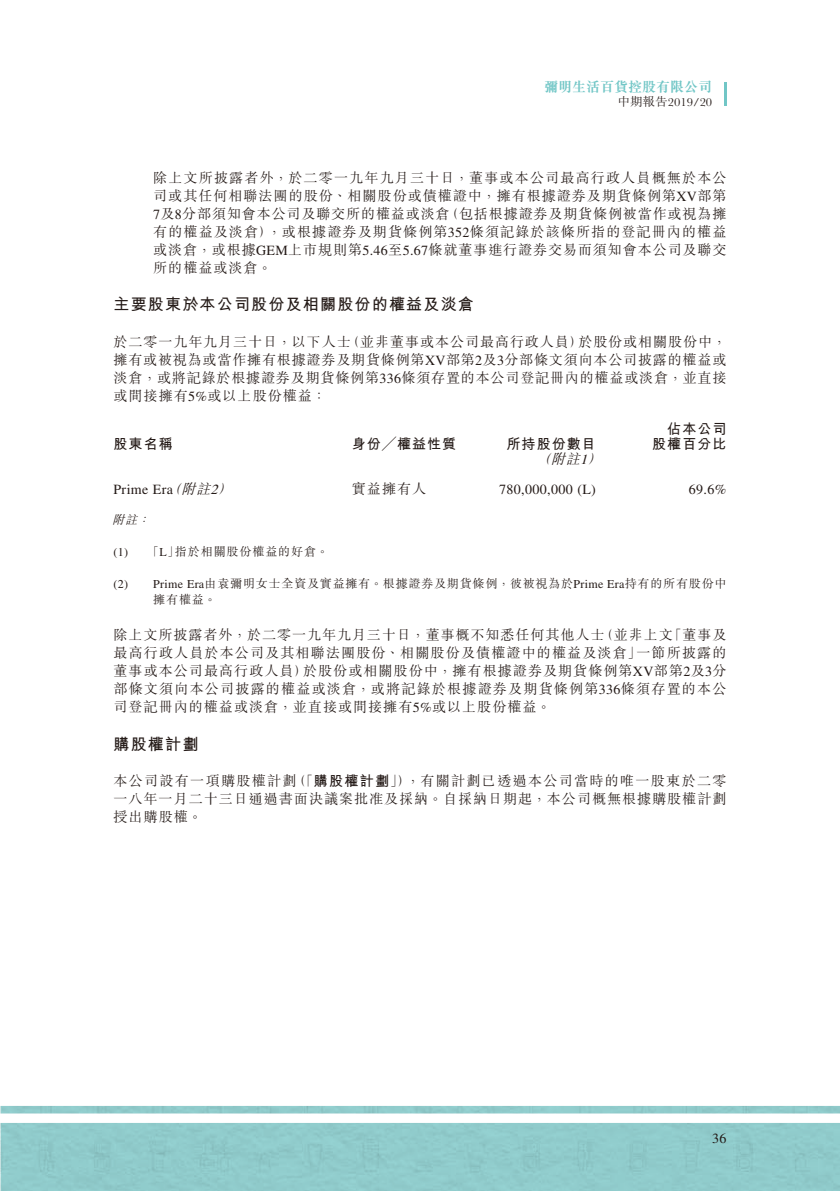
<style>
.page{position:relative;width:840px;height:1191px;background:#fff}
.page>*{position:absolute;margin:0;border:0;box-sizing:border-box;transform-origin:0 0}
.t1{font:700 16px "M Hei HK";letter-spacing:.075em;color:#231916}
.t2{font:300 14px/18px "M Sung HK";letter-spacing:.075em;color:#231916}
.t3{font:700 14px/15px "M Hei HK";letter-spacing:.075em;color:#231916;text-align:right}
.t4{font:14px "Times LT Std";letter-spacing:.025em;color:#231916}
.t5{font:300 14px "M Sung HK";letter-spacing:.095em;color:#231916}
.t6{font:700 14px "M Sung HK";color:#71c6c6}
.t7{font:italic 300 14px "M Sung HK";color:#231916}
.t8{font:300 12px "M Sung HK";letter-spacing:.065em;color:#231916}
.t9{font:300 12px "M Sung HK";color:#231916;scale:1.05 1}
.t10{font:12px "Times LT Std";color:#231916}
.t11{font:italic 300 12px "M Sung HK";color:#231916}
.s1{font-family:"Times LT Std";font-weight:400}
.s2{font-family:"M Sung HK";font-weight:300}
</style>
<div class="page">
<svg style="left:1px;top:1106px;width:838px;height:85px;background:#9bd0d0"></svg>
<hr style="left:723px;top:83px;width:3px;height:23px;background:#71c6c6">
<p class="t6" style="left:543px;top:77px;width:169px">彌明生活百貨控股有限公司</p>
<p class="t9" style="left:617px;top:93px;width:92px">中期報告2019/20</p>
<p class="t2" style="left:153px;top:168px;width:574px;text-align:right">除上文所披露者外，於二零一九年九月三十日，董事或本公司最高行政人員概無於本公司或其任何相聯法團的股份、相關股份或債權證中，擁有根據證券及期貨條例第<span class="s1">XV</span>部第（包括根據證券及期貨條例被當作或視為擁</p>
<p class="t2" style="left:267px;top:204px;width:460px;text-indent:-114px">及<span class="s1">7 8</span>分部須知會本公司及聯交所的權益或淡倉<br>，或根據證券及期貨條例第<span class="s1">352</span>條須記錄於該條所指的登記冊內的權益</p>
<p class="t2" style="left:153px;top:222px;width:574px">有的權益及淡倉）<br>或淡倉，或根據<span class="s1">GEM</span>上市規則第<span class="s1">5.46</span>至<span class="s1">5.67</span>條就董事進行證券交易而須知會本公司及聯交所的權益或淡倉。</p>
<p class="t1" style="left:113px;top:293px;width:362px">主要股東於本公司股份及相關股份的權益及淡倉</p>
<p class="t2" style="left:578px;top:332px;width:149px">於股份或相關股份中，</p>
<p class="t2" style="left:346px;top:332px;width:239px">（並非董事或本公司最高行政人員）</p>
<p class="t2" style="left:113px;top:332px;width:614px">於二零一九年九月三十日，以下人士<br>擁有或被視為或當作擁有根據證券及期貨條例第<span class="s1">XV</span>部第及<span class="s1">2 3</span>分部條文須向本公司披露的權益或淡倉，或將記錄於根據證券及期貨條例第<span class="s1">336</span>條須存置的本公司登記冊內的權益或淡倉，並直接或間接擁有<span class="s1">5%</span>或以上股份權益：</p>
<p class="t3" style="left:506px;top:435px;width:91px">所持股份數目</p>
<p class="t3" style="left:651px;top:420px;width:76px">佔本公司股權百分比</p>
<p class="t3" style="left:351px;top:435px;width:106px">身份╱權益性質</p>
<p class="t3" style="left:113px;top:435px;width:61px">股東名稱</p>
<p class="t7" style="left:550px;top:449px;width:35px">附註</p>
<p class="t7" style="left:536px;top:449px;width:20px">（</p>
<p class="t7" style="left:579px;top:449px;width:28px">(<span class="s1">1</span></p>
<p class="t7" style="left:181px;top:479px;width:35px">附註</p>
<p class="t7" style="left:167px;top:479px;width:20px">（</p>
<p class="t7" style="left:210px;top:479px;width:28px">）<span class="s1">2</span></p>
<p class="t4" style="left:113px;top:481px;width:61px">Prime Era</p>
<p class="t11" style="left:137px;top:511px;width:18px">：</p>
<p class="t11" style="left:112px;top:511px;width:31px">附註</p>
<p class="t10" style="left:113px;top:545px;width:16px">1( )</p>
<p class="t8" style="left:175px;top:543px;width:155px">指於相關股份權益的好倉。</p>
<p class="t8" style="left:147px;top:543px;width:33px">「<span class="s1">L</span>」</p>
<p class="t2" style="left:351px;top:479px;width:76px">實益擁有人</p>
<p class="t4" style="left:499px;top:481px;width:98px">780,000,000 (L(</p>
<p class="t4" style="left:688px;top:481px;width:39px">69.6%</p>
<p class="t10" style="left:113px;top:577px;width:16px">2( )</p>
<p class="t8" style="left:153px;top:575px;width:574px"><span class="s1">Prime Era</span>由袁彌明女士全資及實益擁有。根據證券及期貨條例，彼被視為於<span class="s1">Prime Era</span>持有的所有股份中</p>
<p class="t8" style="left:153px;top:591px;width:64px">擁有權益。</p>
<p class="t2" style="left:113px;top:625px;width:492px">除上文所披露者外，於二零一九年九月三十日，董事概不知悉任何其他人士</p>
<p class="t2" style="left:667px;top:625px;width:60px">「董事及</p>
<p class="t2" style="left:599px;top:625px;width:75px">（並非上文</p>
<p class="t2" style="left:636px;top:643px;width:91px">一節所披露的</p>
<p class="t2" style="left:303px;top:643px;width:424px;text-indent:-189px">最高行政人員於本公司及其相聯法團股份、相關股份及債權證中的權益及淡倉」<br>於股份或相關股份中，擁有根據證券及期貨條例第<span class="s1">XV</span>部第及<span class="s1">2</span> 分<span class="s1">3</span></p>
<p class="t2" style="left:113px;top:661px;width:614px">董事或本公司最高行政人員）<br>部條文須向本公司披露的權益或淡倉，或將記錄於根據證券及期貨條例第<span class="s1">336</span>條須存置的本公司登記冊內的權益或淡倉，並直接或間接擁有<span class="s1">5%</span>或以上股份權益。</p>
<p class="t1" style="left:113px;top:732px;width:86px">購股權計劃</p>
<p class="t5" style="left:406px;top:771px;width:321px">，有關計劃已透過本公司當時的唯一股東於二零</p>
<p class="t2" style="left:113px;top:771px;width:614px">本公司設有一項購股權計劃<br>一八年一月二十三日通過書面決議案批准及採納。自採納日期起，本公司概無根據購股權計劃授出購股權。</p>
<p class="t3" style="left:292px;top:772px;width:120px"><span class="s2">（「</span>購股權計劃<span class="s2">」）</span></p>
<p class="t4" style="left:711px;top:1130px;width:16px">36</p>
</div>
